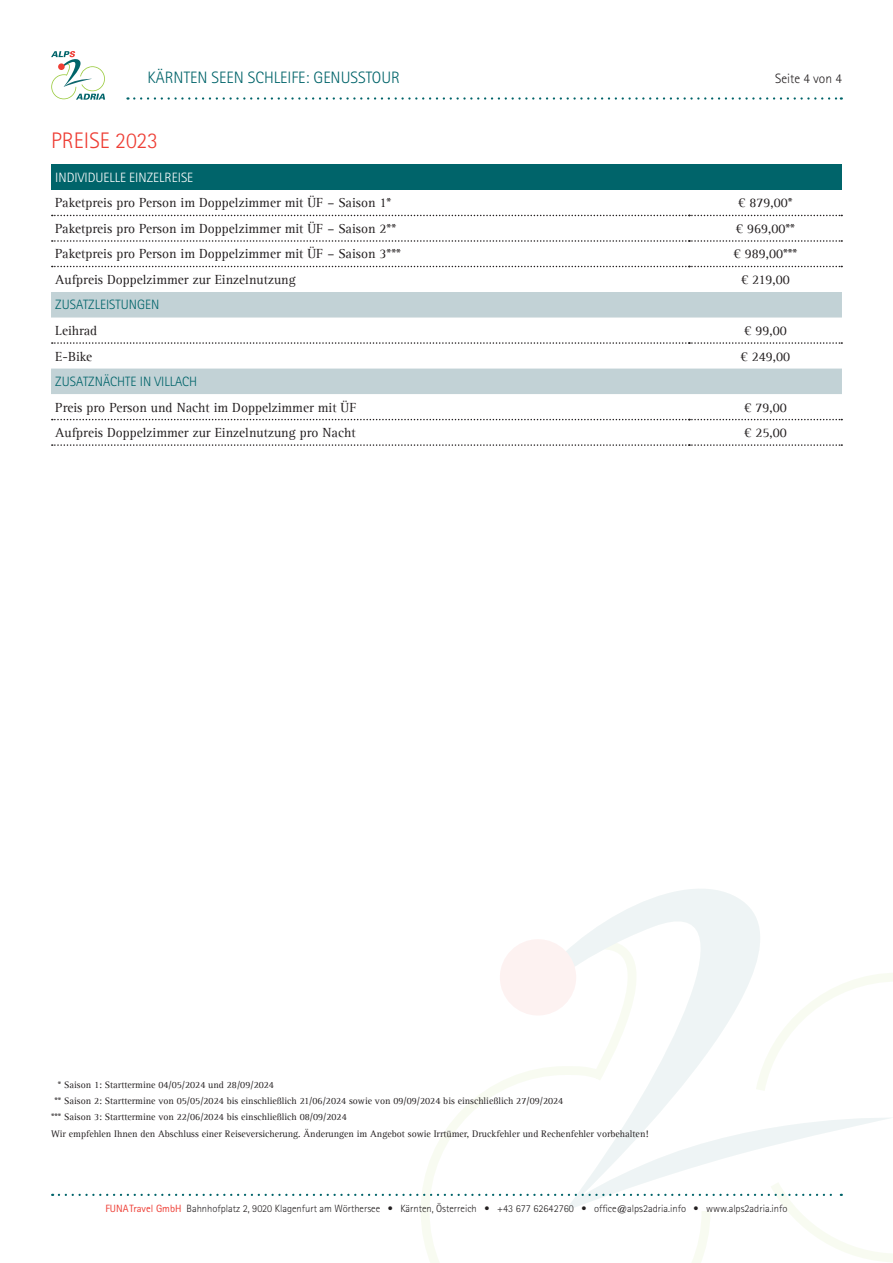
<style>
.page{position:relative;width:893px;height:1263px;background:#fff}
.page>*{position:absolute;margin:0;border:0;box-sizing:border-box;transform-origin:0 0}
.t1{font:300 22.5px "Rotis Sans Serif Std";color:#ee3e35}
.t2{font:300 16.5px "Rotis Sans Serif Std";color:#00646a}
.t3{font:13.5px "Agfa Rotis Serif";color:#231f20}
.t4{font:300 13.5px "Rotis Sans Serif Std";color:#00646a}
.t5{font:300 13.5px "Rotis Sans Serif Std";color:#fff}
.t6{font:300 13.5px "Rotis Sans Serif Std";color:#231f20}
.t7{font:300 10.5px "Rotis Sans Serif Std";color:#231f20}
.t8{font:9.75px/16.2px "Agfa Rotis Serif";color:#231f20}
.s1{font-weight:400;color:#ee3e35}
</style>
<div class="page">
<svg style="left:421px;top:973px;width:472px;height:290px"></svg>
<svg style="left:519px;top:889px;width:328px;height:225px"></svg>
<div style="left:500px;top:939px;width:76px;height:76px;background:#fdf2f1;border-radius:50%"></div>
<svg style="left:59px;top:1114px;width:834px;height:97px"></svg>
<svg style="left:134px;top:97px;width:708px;height:3px"></svg>
<svg style="left:51px;top:51px;width:54px;height:49px"></svg>
<div style="left:51px;top:164px;width:791px;height:26px;background:#00646a"></div>
<svg style="left:51px;top:292px;width:791px;height:102px"></svg>
<svg style="left:52px;top:215px;width:790px;height:1px"></svg>
<svg style="left:52px;top:240px;width:790px;height:2px"></svg>
<svg style="left:52px;top:266px;width:790px;height:1px"></svg>
<svg style="left:52px;top:342px;width:790px;height:2px"></svg>
<svg style="left:52px;top:419px;width:790px;height:1px"></svg>
<svg style="left:52px;top:444px;width:790px;height:2px"></svg>
<p class="t2" style="left:148px;top:68px;width:254px">KÄRNTEN SEEN SCHLEIFE: GENUSSTOUR</p>
<p class="t6" style="left:775px;top:71px;width:68px">Seite 4 von 4</p>
<h1 class="t1" style="left:51px;top:128px;width:109px">PREISE 2023</h1>
<p class="t5" style="left:55px;top:170px;width:139px">INDIVIDUELLE EINZELREISE</p>
<p class="t3" style="left:55px;top:195px;width:338px">Paketpreis pro Person im Doppelzimmer mit ÜF – Saison 1*</p>
<p class="t3" style="left:738px;top:195px;width:56px">€ 879,00*</p>
<p class="t3" style="left:55px;top:221px;width:342px">Paketpreis pro Person im Doppelzimmer mit ÜF – Saison 2**</p>
<p class="t3" style="left:736px;top:221px;width:61px">€ 969,00**</p>
<p class="t3" style="left:55px;top:246px;width:347px">Paketpreis pro Person im Doppelzimmer mit ÜF – Saison 3***</p>
<p class="t3" style="left:733px;top:246px;width:65px">€ 989,00***</p>
<p class="t3" style="left:55px;top:272px;width:242px">Aufpreis Doppelzimmer zur Einzelnutzung</p>
<p class="t3" style="left:741px;top:272px;width:50px">€ 219,00</p>
<p class="t4" style="left:55px;top:297px;width:105px">ZUSATZLEISTUNGEN</p>
<p class="t3" style="left:55px;top:323px;width:44px">Leihrad</p>
<p class="t3" style="left:744px;top:323px;width:44px">€ 99,00</p>
<p class="t3" style="left:55px;top:348px;width:39px">E-Bike</p>
<p class="t3" style="left:741px;top:348px;width:51px">€ 249,00</p>
<p class="t4" style="left:55px;top:374px;width:144px">ZUSATZNÄCHTE IN VILLACH</p>
<p class="t3" style="left:55px;top:399px;width:303px">Preis pro Person und Nacht im Doppelzimmer mit ÜF</p>
<p class="t3" style="left:744px;top:399px;width:44px">€ 79,00</p>
<p class="t3" style="left:55px;top:425px;width:302px">Aufpreis Doppelzimmer zur Einzelnutzung pro Nacht</p>
<p class="t3" style="left:744px;top:425px;width:44px">€ 25,00</p>
<p class="t8" style="left:58px;top:1077px;width:218px">* Saison 1: Starttermine 04/05/2024 und 28/09/2024</p>
<p class="t8" style="left:51px;top:1093px;width:514px;text-indent:3px">** Saison 2: Starttermine von 05/05/2024 bis einschließlich 21/06/2024 sowie von 09/09/2024 bis einschließlich 27/09/2024 *** Saison 3: Starttermine von 22/06/2024 bis einschließlich 08/09/2024</p>
<p class="t8" style="left:51px;top:1125px;width:599px">Wir empfehlen Ihnen den Abschluss einer Reiseversicherung. Änderungen im Angebot sowie Irrtümer, Druckfehler und Rechenfehler vorbehalten!</p>
<p class="t7" style="left:105px;top:1202px;width:684px"><span class="s1">FUNATravel GmbH</span> Bahnhofplatz 2, 9020 Klagenfurt am Wörthersee • Kärnten, Österreich • +43 677 62642760 • office@alps2adria.info • www.alps2adria.info</p>
</div>
